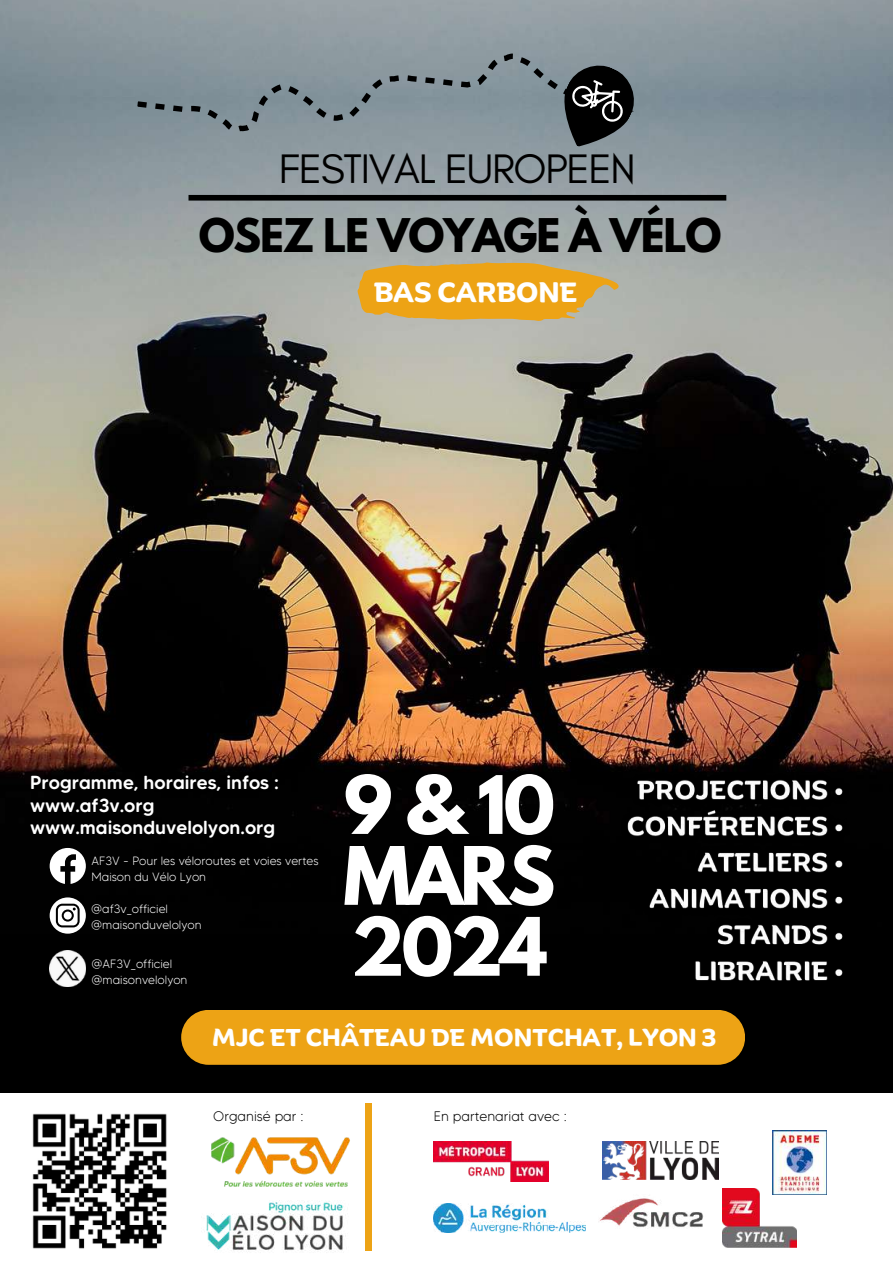
<style>
.page{position:relative;width:893px;height:1264px;background:#fff}
.page>*{position:absolute;margin:0;border:0;box-sizing:border-box;transform-origin:0 0}
.t1{font:700 71.25px/70.8px "League Spartan";letter-spacing:-.05em;color:#fff;text-align:justify}
.t2{font:42px "Glacial Indifference";letter-spacing:-.03em;color:#000}
.t3{font:700 41.1px "League Spartan";letter-spacing:-.03em;color:#000}
.t4{font:700 27px "Binate Display";color:#fff}
.t5{font:700 23.7px "Binate Display";color:#fff}
.t6{font:500 18.9px/22.5px "MADE Tommy Soft";color:#fff}
.t7{font:300 13.8px "MADE Tommy Soft";color:#000}
.t8{font:300 12px/16px "MADE Tommy Soft";color:#fff}
</style>
<div class="page">
<div style="left:0;top:932px;width:892px;height:331px;background:#000"></div>
<img style="left:0;top:97px;width:892px;height:835px">
<div style="left:188px;top:195px;width:538px;height:5px;background:#000"></div>
<svg style="left:135px;top:0;width:499px;height:317px;background:#909b9e"></svg>
<svg style="left:546px;top:54px;width:99px;height:107px;background:#5e666b"></svg>
<div style="left:181px;top:1009px;width:564px;height:55px;background:#eda315;border-radius:27px"></div>
<svg style="left:50px;top:848px;width:36px;height:36px"></svg>
<svg style="left:50px;top:897px;width:36px;height:36px"></svg>
<img style="left:49px;top:950px;width:36px;height:36px">
<svg style="left:357px;top:262px;width:262px;height:59px;background:#dfa637"></svg>
<div style="left:0;top:1093px;width:892px;height:170px;background:#fff"></div>
<div style="left:365px;top:1103px;width:7px;height:147px;background:#eda315"></div>
<img style="left:211px;top:1137px;width:139px;height:50px">
<img style="left:206px;top:1200px;width:138px;height:52px">
<img style="left:434px;top:1203px;width:152px;height:29px">
<img style="left:434px;top:1141px;width:114px;height:40px">
<img style="left:602px;top:1141px;width:116px;height:38px">
<img style="left:772px;top:1130px;width:54px;height:64px">
<img style="left:722px;top:1188px;width:74px;height:59px">
<img style="left:598px;top:1159px;width:108px;height:69px">
<img style="left:32px;top:1113px;width:135px;height:136px">
<img style="left:616px;top:766px;width:238px;height:215px">
<h2 class="t2" style="left:279px;top:143px;width:358px">FESTIVAL EUROPEEN</h2>
<h3 class="t3" style="left:199px;top:215px;width:524px">OSEZ LE VOYAGE À VÉLO</h3>
<h3 class="t4" style="left:374px;top:267px;width:205px">BAS CARBONE</h3>
<h3 class="t6" style="left:30px;top:771px;width:250px">Programme, horaires, infos : www.af3v.org www.maisonduvelolyon.org</h3>
<p class="t8" style="left:92px;top:853px;width:228px">AF3V - Pour les véloroutes et voies vertes<br>Maison du Vélo Lyon</p>
<p class="t8" style="left:91px;top:900px;width:112px">@af3v_officiel @maisonduvelolyon</p>
<p class="t8" style="left:92px;top:955px;width:97px">@AF3V_officiel @maisonvelolyon</p>
<h1 class="t1" style="left:343px;top:779px;width:213px">9&amp;10<br>MARS 2024</h1>
<h3 class="t5" style="left:212px;top:1014px;width:505px">MJC ET CHÂTEAU DE MONTCHAT, LYON 3</h3>
<p class="t7" style="left:213px;top:1107px;width:92px">Organisé par :</p>
<p class="t7" style="left:434px;top:1107px;width:134px">En partenariat avec :</p>
</div>
